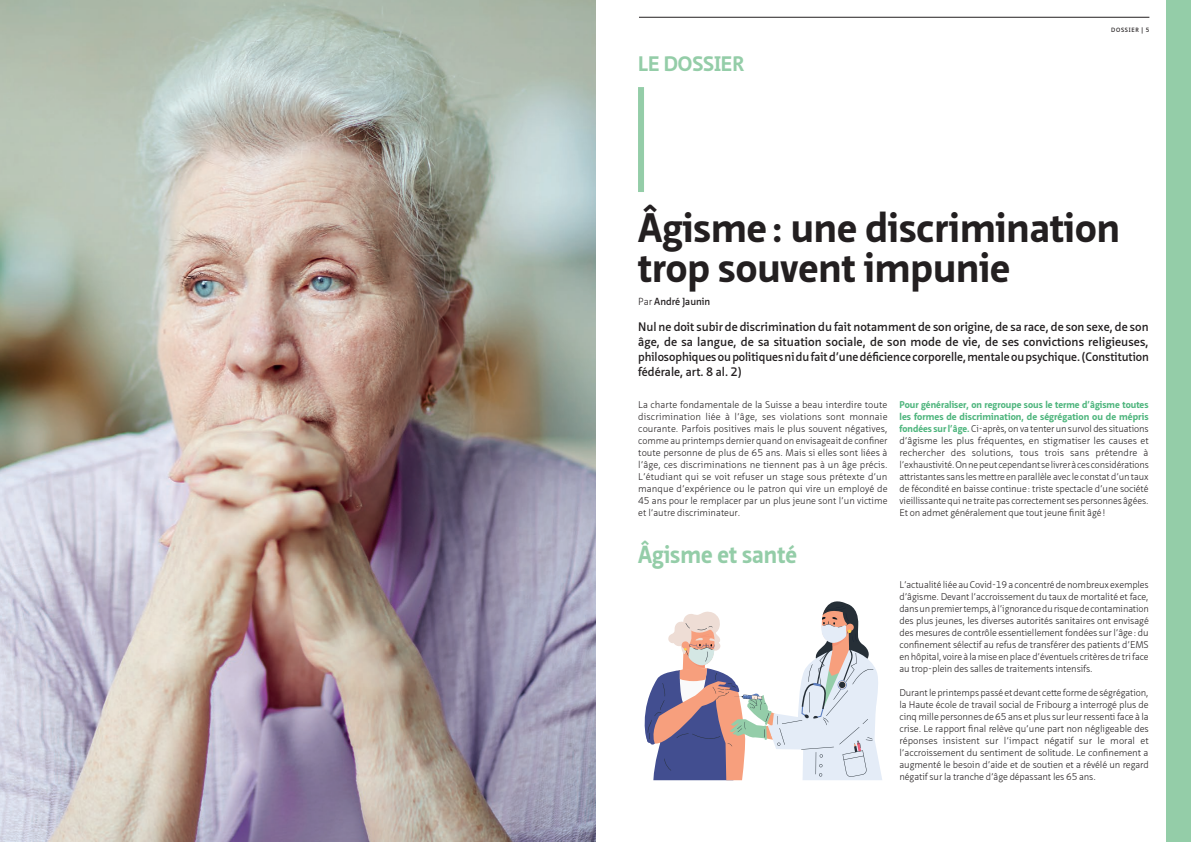
<style>
.page{position:relative;width:1191px;height:842px;background:#fff}
.page>*{position:absolute;margin:0;border:0;box-sizing:border-box;transform-origin:0 0}
.T1{font:700 40px/40px "Neue Sans Pro";color:#231f20}
.Titres_de_colonnes{font:700 24px "Neue Sans Pro";color:#94cda8;scale:.96 1}
.T_SECTION{font:700 20.4px "Neue Sans Pro";color:#94cda8}
.LEAD_1{font:600 12px/15px "Neue Sans Pro";color:#231f20;text-align:justify}
.SIGNATURE{font:600 10px "Neue Sans Pro";color:#231f20}
.TXT{font:300 9.5px/12px "Neue Sans Pro";letter-spacing:-.01em;color:#231f20;text-align:justify}
.t1{font:600 6px "Neue Sans Pro";letter-spacing:.11em;color:#231f20}
.s1{font-weight:300}
.s2{font-weight:700;color:#4eb57d}
</style>
<div class="page">
<div style="left:1165px;top:0;width:26px;height:842px;background:#94cda8"></div>
<img style="left:0;top:0;width:596px;height:842px">
<svg style="left:644px;top:601px;width:238px;height:179px"></svg>
<div style="left:638px;top:87px;width:6px;height:105px;background:#94cda8"></div>
<hr style="left:639px;top:17px;width:510px;height:1px;background:#231f20">
<p class="T_SECTION" style="left:638px;top:51px;width:108px">LE DOSSIER</p>
<p class="t1" style="left:1111px;top:26px;width:40px">DOSSIER | 5</p>
<p class="T1" style="left:638px;top:207px;width:483px">Âgisme: une discrimination trop souvent impunie</p>
<p class="SIGNATURE" style="left:638px;top:295px;width:74px"><span class="s1">Par</span> André Jaunin</p>
<p class="LEAD_1" style="left:638px;top:319px;width:512px">Nul ne doit subir de discrimination du fait notamment de son origine, de sa race, de son sexe, de son âge, de sa langue, de sa situation sociale, de son mode de vie, de ses convictions religieuses, philosophiques ou politiques ni du fait d’une déficience corporelle, mentale ou psychique. (Constitution fédérale, art. 8 al. 2)</p>
<p class="TXT" style="left:638px;top:398px;width:251px">La charte fondamentale de la Suisse a beau interdire toute discrimination liée à l’âge, ses violations sont monnaie courante. Parfois positives mais le plus souvent négatives, comme au printemps dernier quand on envisageait de confiner toute personne de plus de 65 ans. Mais si elles sont liées à l’âge, ces discriminations ne tiennent pas à un âge précis.<br>L’étudiant qui se voit refuser un stage sous prétexte d’un manque d’expérience ou le patron qui vire un employé de 45 ans pour le remplacer par un plus jeune sont l’un victime et l’autre discriminateur.</p>
<p class="TXT" style="left:899px;top:398px;width:251px"><span class="s2">Pour généraliser, on regroupe sous le terme d’âgisme toutes les formes de discrimination, de ségrégation ou de mépris fondées sur l’âge.</span> Ci-après, on va tenter un survol des situations d’âgisme les plus fréquentes, en stigmatiser les causes et rechercher des solutions, tous trois sans prétendre à l’exhaustivité. On ne peut cependant se livrer à ces considérations attristantes sans les mettre en parallèle avec le constat d’un taux de fécondité en baisse continue: triste spectacle d’une société vieillissante qui ne traite pas correctement ses personnes âgées.<br>Et on admet généralement que tout jeune finit âgé!</p>
<p class="Titres_de_colonnes" style="left:638px;top:538px;width:167px">Âgisme et santé</p>
<p class="TXT" style="left:899px;top:578px;width:251px">L’actualité liée au Covid-19 a concentré de nombreux exemples d’âgisme. Devant l’accroissement du taux de mortalité et face, dans un premier temps, à l’ignorance du risque de contamination des plus jeunes, les diverses autorités sanitaires ont envisagé des mesures de contrôle essentiellement fondées sur l’âge: du confinement sélectif au refus de transférer des patients d’EMS en hôpital, voire à la mise en place d’éventuels critères de tri face au trop-plein des salles de traitements intensifs.</p>
<p class="TXT" style="left:899px;top:686px;width:251px">Durant le printemps passé et devant cette forme de ségrégation, la Haute école de travail social de Fribourg a interrogé plus de cinq mille personnes de 65 ans et plus sur leur ressenti face à la crise. Le rapport final relève qu’une part non négligeable des réponses insistent sur l’impact négatif sur le moral et l’accroissement du sentiment de solitude. Le confinement a augmenté le besoin d’aide et de soutien et a révélé un regard négatif sur la tranche d’âge dépassant les 65 ans.</p>
</div>
